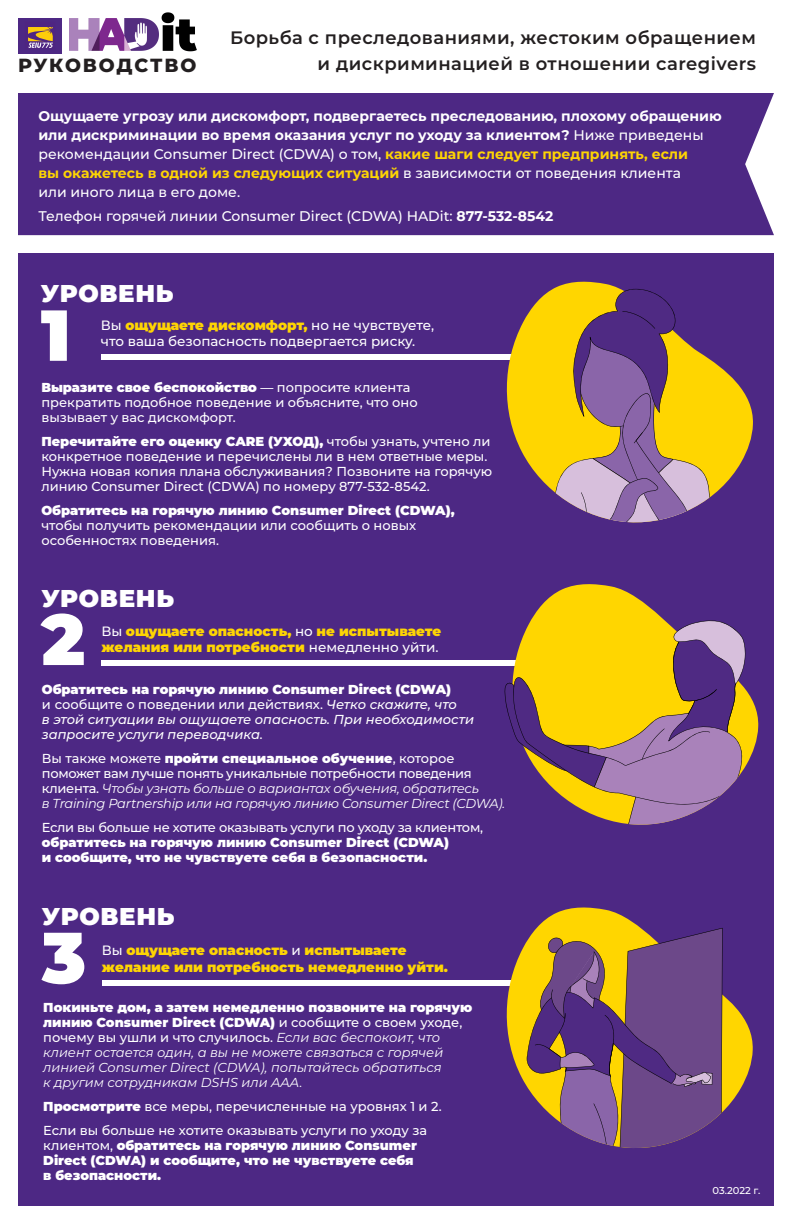
<style>
.page{position:relative;width:792px;height:1224px;background:#fff}
.page>*{position:absolute;margin:0;border:0;box-sizing:border-box;transform-origin:0 0}
.t1{font:900 72px "Montserrat";color:#fff}
.t2{font:900 24.3px "Montserrat";letter-spacing:.03em;color:#fff}
.t3{font:800 19px "Montserrat";letter-spacing:.095em;color:#231f20}
.t4{font:600 18px/26px "Montserrat";letter-spacing:.025em;color:#231f20;text-align:right}
.t5{font:700 14px/19px "Montserrat";color:#fff}
.t6{font:500 14px "Montserrat";color:#fff}
.t7{font:900 13.5px/16.2px "Montserrat";color:#fed503}
.t8{font:500 13.5px/16.2px "Montserrat";color:#fff}
.t9{font:500 13px/15px "Montserrat";color:#fff}
.t10{font:italic 13px/15px "Montserrat";color:#fff}
.t11{font:900 13px/15px "Montserrat";color:#fff}
.t12{font:italic 13px/15px "Montserrat";letter-spacing:-.02em;color:#fff}
.t13{font:italic 500 13px/15px "Montserrat";color:#fff}
.t14{font:500 13px "Montserrat";letter-spacing:-.02em;color:#fff}
.t15{font:500 10px "Montserrat";letter-spacing:-.005em;color:#fff}
.s1{font-weight:500}
.s2{color:#fed503}
.s3{font-weight:700}
.s4{font-weight:900}
.s5{font-weight:900;color:#fed503}
.s6{font-weight:500;color:#fff}
.s7{font-weight:900;font-style:normal}
.s8{font-style:normal}
.s9{font-weight:500;font-style:normal}
</style>
<div class="page">
<div style="left:18px;top:253px;width:756px;height:953px;background:#4d2884"></div>
<img style="left:69px;top:12px;width:128px;height:40px">
<div style="left:18px;top:18px;width:44px;height:36px;background:#4d2884"></div>
<svg style="left:28px;top:27px;width:25px;height:21px"></svg>
<div style="left:18px;top:93px;width:756px;height:142px;background:#4d2884"></div>
<div style="left:102px;top:980px;width:458px;height:5px;background:#fff"></div>
<div style="left:101px;top:355px;width:458px;height:5px;background:#fff"></div>
<div style="left:101px;top:660px;width:458px;height:5px;background:#fff"></div>
<svg style="left:507px;top:281px;width:246px;height:216px;fill:#ffd600"></svg>
<svg style="left:554px;top:289px;width:157px;height:234px"></svg>
<svg style="left:531px;top:584px;width:228px;height:180px"></svg>
<svg style="left:505px;top:619px;width:242px;height:206px"></svg>
<svg style="left:507px;top:907px;width:246px;height:205px"></svg>
<svg style="left:526px;top:928px;width:197px;height:220px"></svg>
<h3 class="t4" style="left:230px;top:24px;width:527px">Борьба с преследованиями, жестоким обращением и дискриминацией в отношении caregivers</h3>
<p class="t5" style="left:38px;top:106px;width:685px">Ощущаете угрозу или дискомфорт, подвергаетесь преследованию, плохому обращению или дискриминации во время оказания услуг по уходу за клиентом? <span class="s1">Ниже приведены рекомендации Consumer Direct (CDWA) о том,</span> <span class="s2">какие шаги следует предпринять, если<br>вы окажетесь в одной из следующих ситуаций</span> <span class="s1">в зависимости от поведения клиента<br>или иного лица в его доме.</span></p>
<p class="t6" style="left:38px;top:206px;width:516px">Телефон горячей линии Consumer Direct (CDWA) HADit: <span class="s3">877-532-8542</span></p>
<h3 class="t3" style="left:18px;top:51px;width:180px">РУКОВОДСТВО</h3>
<h2 class="t2" style="left:41px;top:275px;width:134px">УРОВЕНЬ</h2>
<h1 class="t1" style="left:41px;top:281px;width:32px">1</h1>
<p class="t9" style="left:41px;top:379px;width:378px"><span class="s4">Выразите свое беспокойство</span> — попросите клиента прекратить подобное поведение и объясните, что оно вызывает у вас дискомфорт.</p>
<p class="t9" style="left:41px;top:433px;width:452px"><span class="s4">Перечитайте его оценку CARE (УХОД),</span> чтобы узнать, учтено ли конкретное поведение и перечислены ли в нем ответные меры.<br>Нужна новая копия плана обслуживания? Позвоните на горячую линию Consumer Direct (CDWA) по номеру 877-532-8542.</p>
<p class="t11" style="left:41px;top:502px;width:415px">Обратитесь на горячую линию Consumer Direct (CDWA),</p>
<p class="t9" style="left:41px;top:517px;width:376px">чтобы получить рекомендации или сообщить о новых особенностях поведения.</p>
<p class="t8" style="left:101px;top:317px;width:335px">Вы <span class="s5">ощущаете дискомфорт,</span> но не чувствуете, что ваша безопасность подвергается риску.</p>
<h2 class="t2" style="left:41px;top:580px;width:134px">УРОВЕНЬ</h2>
<h1 class="t1" style="left:41px;top:585px;width:45px">2</h1>
<p class="t7" style="left:101px;top:622px;width:341px"><span class="s6">Вы</span> ощущаете опасность, <span class="s6">но</span> не испытываете желания или потребности <span class="s6">немедленно уйти.</span></p>
<p class="t13" style="left:42px;top:682px;width:434px"><span class="s7">Обратитесь на горячую линию Consumer Direct (CDWA)<br></span><span class="s8">и сообщите о поведении или действиях.</span> Четко скажите, что<br>в этой ситуации вы ощущаете опасность. При необходимости запросите услуги переводчика.</p>
<p class="t12" style="left:42px;top:751px;width:465px"><span class="s9">Вы также можете</span> <span class="s7">пройти специальное обучение</span><span class="s9">, которое поможет вам лучше понять уникальные потребности поведения клиента.</span> Чтобы узнать больше о вариантах обучения, обратитесь<br>в Training Partnership или на горячую линию Consumer Direct (CDWA).</p>
<p class="t14" style="left:42px;top:819px;width:443px">Если вы больше не хотите оказывать услуги по уходу за клиентом,</p>
<p class="t11" style="left:42px;top:834px;width:409px">обратитесь на горячую линию Consumer Direct (CDWA) и сообщите, что не чувствуете себя в безопасности.</p>
<h2 class="t2" style="left:42px;top:898px;width:134px">УРОВЕНЬ</h2>
<h1 class="t1" style="left:42px;top:904px;width:46px">3</h1>
<p class="t10" style="left:43px;top:999px;width:431px"><span class="s7">Покиньте дом, а затем немедленно позвоните на горячую линию Consumer Direct (CDWA)</span> <span class="s9">и сообщите о своем уходе, почему вы ушли и что случилось.</span> Если вас беспокоит, что клиент остается один, а вы не можете связаться с горячей линией Consumer Direct (CDWA), попытайтесь обратиться<br>к другим сотрудникам DSHS или AAA.</p>
<p class="t9" style="left:43px;top:1093px;width:400px;line-height:24px"><span class="s4">Просмотрите</span> все меры, перечисленные на уровнях 1 и 2.<br>Если вы больше не хотите оказывать услуги по уходу за</p>
<p class="t11" style="left:43px;top:1137px;width:375px"><span class="s1">клиентом,</span> обратитесь на горячую линию Consumer<br>Direct (CDWA) и сообщите, что не чувствуете себя в безопасности.</p>
<p class="t7" style="left:102px;top:942px;width:348px"><span class="s6">Вы</span> ощущаете опасность <span class="s6">и</span> испытываете желание или потребность немедленно уйти.</p>
<p class="t15" style="left:712px;top:1184px;width:49px">03.2022 г.</p>
</div>
